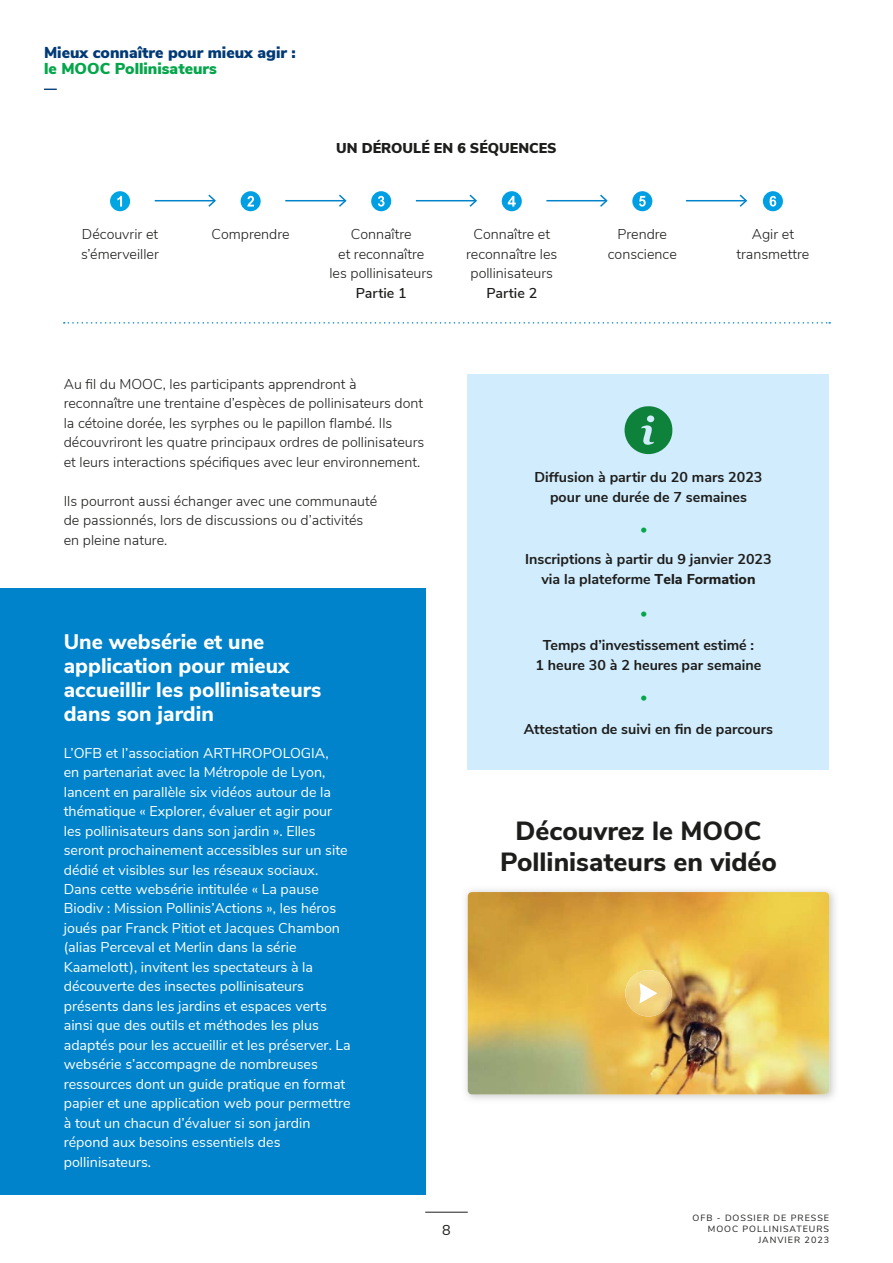
<style>
.page{position:relative;width:893px;height:1263px;background:#fff}
.page>*{position:absolute;margin:0;border:0;box-sizing:border-box;transform-origin:0 0}
.t1{font:800 26.25px/31.5px "Nunito Sans";color:#1d1d1b;text-align:center}
.t2{font:800 21px/24px "Nunito Sans";color:#fff}
.t3{font:900 15.75px "Nunito Sans";color:#003a76}
.t4{font:900 15.75px "Nunito Sans";color:#04a64a}
.t5{font:14.25px/19.5px "Nunito Sans";color:#fff}
.t6{font:300 14.25px/19.5px "Nunito Sans";color:#1d1d1b;text-align:center}
.t7{font:700 14.25px/19.5px "Nunito Sans";color:#1d1d1b;text-align:center}
.t8{font:900 14.25px "Nunito Sans";color:#1d1d1b}
.t9{font:600 14.25px "Nunito Sans";color:#1d1d1b}
.t10{font:700 14.25px "Nunito Sans";color:#04a64a}
.t11{font:14.25px "Nunito Sans";color:#1d1d1b}
.t12{font:9px/10.8px "Nunito Sans";letter-spacing:.11em;color:#1d1d1b;text-align:right}
.s1{font-style:inherit}
.s2{font-weight:800}
</style>
<div class="page">
<svg style="left:44px;top:89px;width:13px;height:1px"></svg>
<div style="left:468px;top:374px;width:361px;height:396px;background:#d1ecfc"></div>
<svg style="left:625px;top:406px;width:48px;height:48px"></svg>
<div style="left:110px;top:191px;width:20px;height:20px;background:#00a6e2;border-radius:50%"></div>
<svg style="left:117px;top:196px;width:5px;height:11px"></svg>
<div style="left:241px;top:191px;width:20px;height:20px;background:#009fe3;border-radius:50%"></div>
<svg style="left:247px;top:196px;width:7px;height:11px"></svg>
<div style="left:371px;top:191px;width:20px;height:20px;background:#009fe3;border-radius:50%"></div>
<svg style="left:378px;top:196px;width:7px;height:11px"></svg>
<div style="left:502px;top:191px;width:20px;height:20px;background:#009fe3;border-radius:50%"></div>
<svg style="left:508px;top:196px;width:8px;height:11px"></svg>
<div style="left:632px;top:191px;width:20px;height:20px;background:#009fe3;border-radius:50%"></div>
<svg style="left:639px;top:196px;width:7px;height:11px"></svg>
<div style="left:763px;top:191px;width:20px;height:20px;background:#009fe3;border-radius:50%"></div>
<svg style="left:770px;top:196px;width:6px;height:11px"></svg>
<hr style="left:155px;top:200px;width:60px;height:1px;background:#0083ca">
<svg style="left:207px;top:194px;width:9px;height:13px"></svg>
<hr style="left:285px;top:200px;width:60px;height:1px;background:#0083ca">
<svg style="left:337px;top:194px;width:10px;height:13px"></svg>
<hr style="left:416px;top:200px;width:60px;height:1px;background:#0083ca">
<svg style="left:468px;top:194px;width:9px;height:13px"></svg>
<hr style="left:546px;top:200px;width:61px;height:1px;background:#0083ca">
<svg style="left:598px;top:194px;width:10px;height:13px"></svg>
<hr style="left:686px;top:200px;width:60px;height:1px;background:#0083ca">
<svg style="left:738px;top:194px;width:10px;height:13px"></svg>
<svg style="left:64px;top:322px;width:766px;height:2px"></svg>
<div style="left:0;top:589px;width:425px;height:606px;background:#0083ca"></div>
<img style="left:465px;top:889px;width:370px;height:211px">
<img style="left:468px;top:892px;width:361px;height:202px">
<img style="left:625px;top:970px;width:47px;height:46px;border-radius:23px">
<svg style="left:639px;top:983px;width:18px;height:21px"></svg>
<hr style="left:425px;top:1212px;width:43px;height:1px;background:#1d1d1b">
<p class="t3" style="left:44px;top:41px;width:253px">Mieux connaître pour mieux agir :</p>
<p class="t4" style="left:44px;top:57px;width:174px">le MOOC Pollinisateurs</p>
<p class="t8" style="left:336px;top:137px;width:222px">UN DÉROULÉ EN 6 SÉQUENCES</p>
<p class="t6" style="left:81px;top:224px;width:79px;text-align:left">Découvrir et s’émerveiller</p>
<p class="t6" style="left:212px;top:224px;width:79px">Comprendre</p>
<p class="t6" style="left:329px;top:224px;width:105px">Connaître<br>et reconnaître les pollinisateurs</p>
<p class="t9" style="left:356px;top:282px;width:52px">Partie 1</p>
<p class="t6" style="left:466px;top:224px;width:93px">Connaître et reconnaître les pollinisateurs</p>
<p class="t9" style="left:486px;top:282px;width:52px">Partie 2</p>
<p class="t6" style="left:608px;top:224px;width:71px">Prendre conscience</p>
<p class="t6" style="left:736px;top:224px;width:74px">Agir et transmettre</p>
<p class="t6" style="left:64px;top:373px;width:362px;text-align:left">Au fil du MOOC, les participants apprendront à reconnaître une trentaine d’espèces de pollinisateurs dont la cétoine dorée, les syrphes ou le papillon flambé. Ils découvriront les quatre principaux ordres de pollinisateurs et leurs interactions spécifiques avec leur environnement.</p>
<p class="t6" style="left:64px;top:490px;width:315px;text-align:left">Ils pourront aussi échanger avec une communauté de passionnés, lors de discussions ou d’activités en pleine nature.</p>
<h2 class="t2" style="left:64px;top:628px;width:259px">Une websérie et une application pour mieux accueillir les pollinisateurs dans son jardin</h2>
<p class="t5" style="left:64px;top:742px;width:289px">L’OFB et l’association ARTHROPOLOGIA,<br>en partenariat avec la Métropole de Lyon, lance<span class="s1">nt</span> en parallèle six vidéos autour de la thématique « Explorer, évaluer et agir pour les pollinisateurs dans son jardin ». <span class="s1">Elles </span>seront prochainement accessibles sur un site dédié et visibles sur les réseaux sociaux.<br>Dans cette websérie intitulée « La pause Biodiv : Mission Pollinis’Actions », les héros joués par Franck Pitiot et Jacques Chambon (alias Perceval et Merlin dans la série Kaamelott), invitent les spectateurs à la découverte des insectes pollinisateurs présents dans les jardins et espaces verts ainsi que des outils et méthodes les plus adaptés pour les accueillir et les préserver. La websérie s’accompagne de nombreuses ressources dont un guide pratique en format papier et une application web pour permettre à tout un chacun d’évaluer si son jardin répond aux besoins essentiels des pollinisateurs.</p>
<p class="t7" style="left:534px;top:467px;width:229px">Diffusion à partir du 20 mars 2023 pour une durée de 7 semaines</p>
<p class="t10" style="left:640px;top:519px;width:9px">•</p>
<p class="t7" style="left:525px;top:548px;width:248px">Inscriptions à partir du 9 janvier 2023 via la plateforme <span class="s2">Tela Formation</span></p>
<p class="t10" style="left:640px;top:603px;width:9px">•</p>
<p class="t7" style="left:536px;top:635px;width:227px">Temps d’investissement estimé :<br>1 heure 30 à 2 heures par semaine</p>
<p class="t10" style="left:640px;top:687px;width:9px">•</p>
<p class="t7" style="left:524px;top:719px;width:251px">Attestation de suivi en fin de parcours</p>
<h1 class="t1" style="left:500px;top:813px;width:278px">Découvrez le MOOC<br>Pollinisateurs en vidéo</h1>
<p class="t11" style="left:442px;top:1219px;width:10px">8</p>
<p class="t12" style="left:693px;top:1212px;width:138px">OFB - DOSSIER DE PRESSE<br>MOOC POLLINISATEURS<br>JANVIER 2023</p>
</div>
